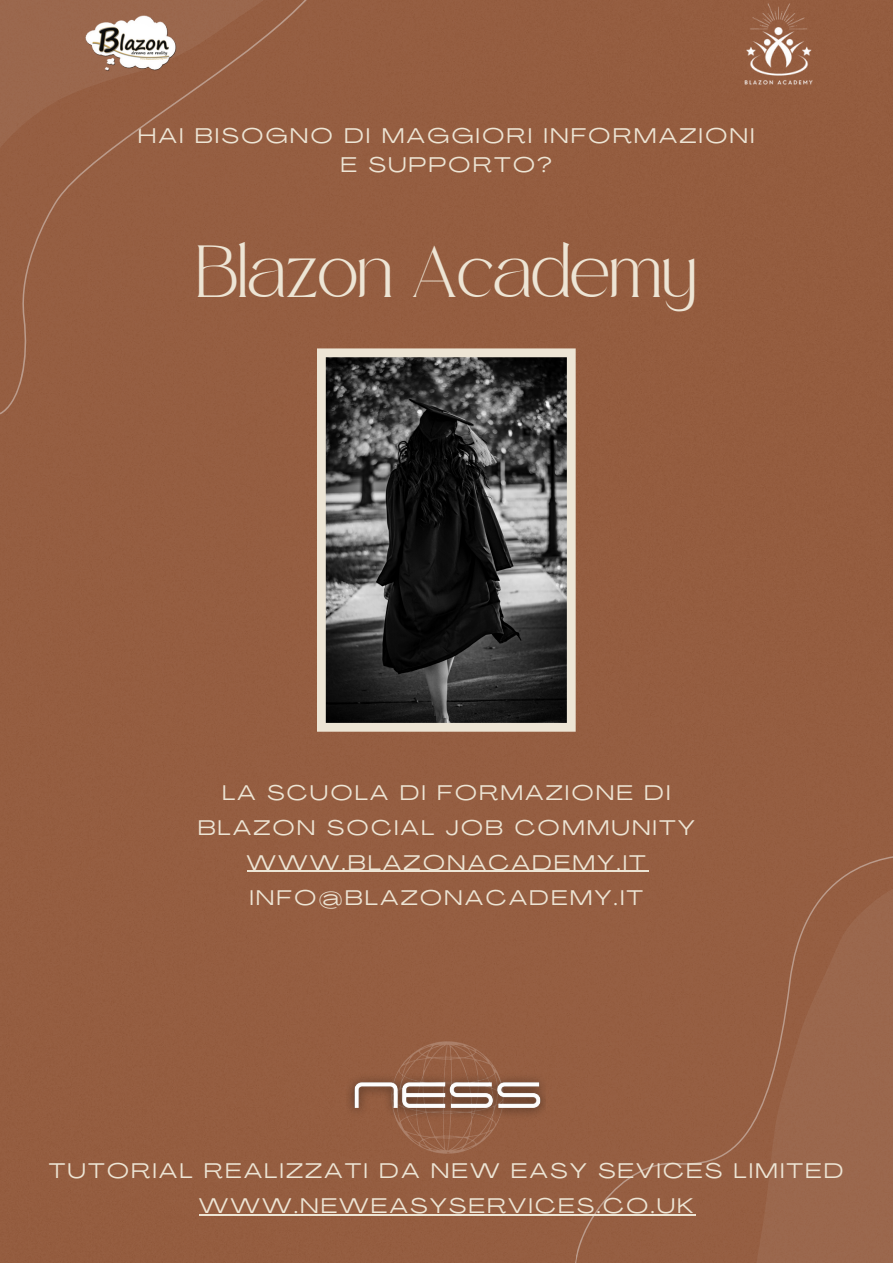
<style>
.page{position:relative;width:893px;height:1264px;background:#fff}
.page>*{position:absolute;margin:0;border:0;box-sizing:border-box;transform-origin:0 0}
.t1{font:36px "Safira March";color:#ede5d5}
.t2{font:21px/29.2px "Agrandir Grand";letter-spacing:.125em;color:#ede5d5;text-align:center}
.t3{font:20.85px "Agrandir Grand";letter-spacing:.125em;color:#ede5d5}
</style>
<div class="page">
<div style="left:0;top:0;width:892px;height:1262px;background:#955d40"></div>
<div style="left:0;top:0;width:376px;height:436px;background:#955e41"></div>
<div style="left:560px;top:815px;width:332px;height:447px;background:#955e42"></div>
<svg style="left:317px;top:348px;width:258px;height:383px;background:#4f4e4d"></svg>
<svg style="left:0;top:0;width:353px;height:406px;background:#955f43"></svg>
<svg style="left:744px;top:863px;width:148px;height:399px;background:#986348"></svg>
<img style="left:347px;top:1034px;width:199px;height:128px">
<hr style="left:247px;top:870px;width:401px;height:2px;background:#ede5d5">
<hr style="left:199px;top:1214px;width:497px;height:1px;background:#ede5d5">
<img style="left:75px;top:12px;width:106px;height:63px">
<img style="left:741px;top:0;width:76px;height:89px">
<p class="t2" style="left:138px;top:123px;width:617px">HAI BISOGNO DI MAGGIORI INFORMAZIONI<br>E SUPPORTO?</p>
<p class="t1" style="left:197px;top:264px;width:500px">Blazon Academy</p>
<p class="t3" style="left:222px;top:784px;width:449px">LA SCUOLA DI FORMAZIONE DI</p>
<p class="t3" style="left:198px;top:819px;width:498px">BLAZON SOCIAL JOB COMMUNITY</p>
<p class="t3" style="left:247px;top:854px;width:400px">WWW.BLAZONACADEMY.IT</p>
<p class="t3" style="left:250px;top:889px;width:394px">INFO@BLAZONACADEMY.IT</p>
<p class="t3" style="left:49px;top:1162px;width:795px">TUTORIAL REALIZZATI DA NEW EASY SEVICES LIMITED</p>
<p class="t3" style="left:199px;top:1197px;width:495px">WWW.NEWEASYSERVICES.CO.UK</p>
</div>
